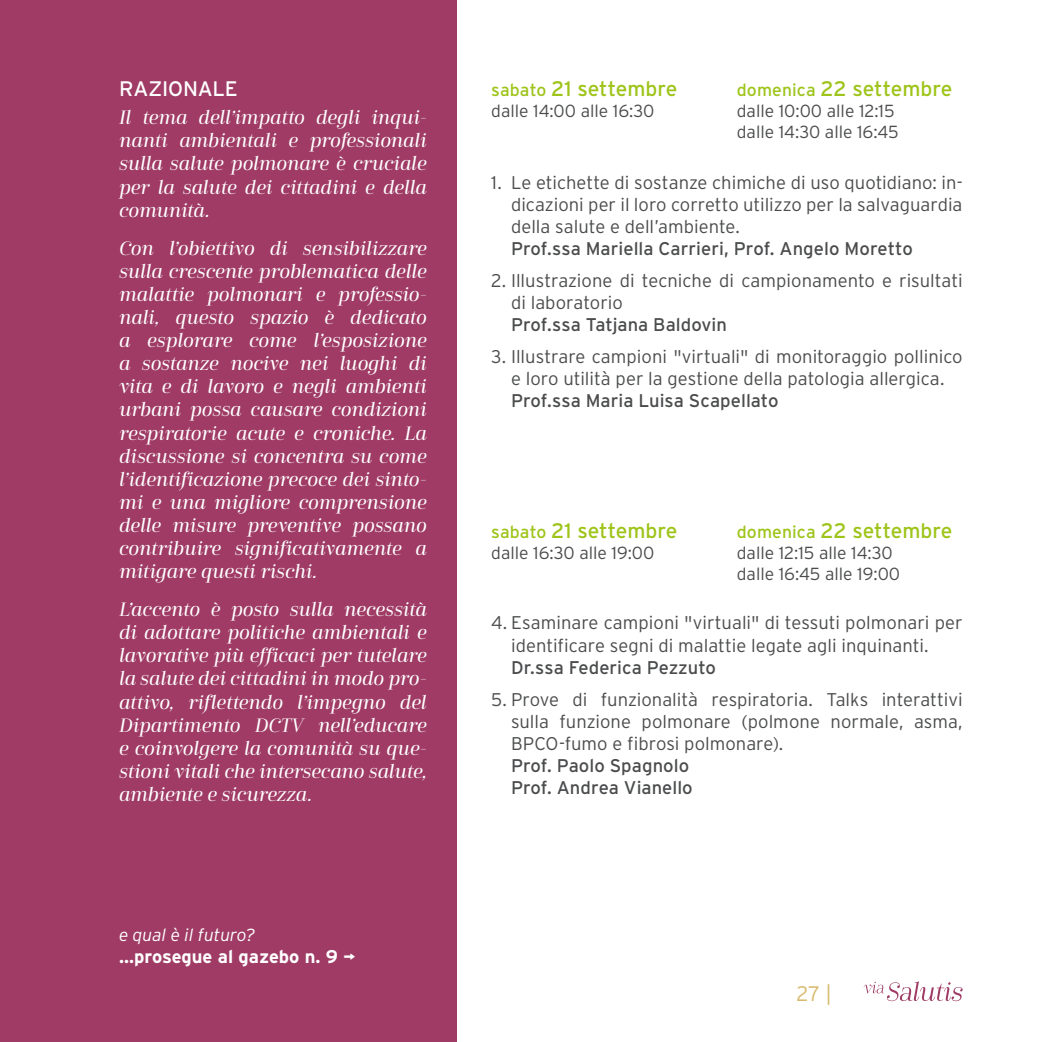
<style>
.page{position:relative;width:1042px;height:1042px;background:#fff}
.page>*{position:absolute;margin:0;border:0;box-sizing:border-box;transform-origin:0 0}
.t1{font:21px "Interstate";letter-spacing:-.005em;color:#9ec41a}
.t2{font:21px "Interstate";letter-spacing:-.01em;color:#fff}
.t3{font:300 21px "Interstate";color:#d7ba6d}
.t4{font:19.25px/23.1px "Cabrito Didone Nor Med It";letter-spacing:-.01em;color:#fff;text-align:justify}
.t5{font:300 18.38px/22.1px "Interstate";color:#4b4c4d;text-align:justify}
.t6{font:18.38px "Interstate";color:#4b4c4d}
.t7{font:700 18.38px "Interstate";color:#fff}
.t8{font:300 17.5px "Interstate";color:#4b4c4d}
.t9{font:italic 300 17.5px "Interstate";color:#fff}
.s1{font-size:17.5px}
</style>
<div class="page">
<div style="left:0;top:0;width:456px;height:1042px;background:#9f3b65"></div>
<svg style="left:863px;top:981px;width:100px;height:20px"></svg>
<p class="t2" style="left:119px;top:77px;width:120px">RAZIONALE</p>
<p class="t4" style="left:119px;top:106px;width:309px">Il tema dell’impatto degli inqui&shy;nanti ambientali e professionali sulla salute polmonare è cruciale per la salute dei cittadini e della comunità.</p>
<p class="t4" style="left:119px;top:237px;width:309px">Con l’obiettivo di sensibilizzare sulla crescente problematica delle malattie polmonari e professio&shy;nali, questo spazio è dedicato a esplorare come l’esposizione a sostanze nocive nei luoghi di vita e di lavoro e negli ambienti urbani possa causare condizioni respiratorie acute e croniche. La discussione si concentra su come l’identificazione precoce dei sinto&shy;mi e una migliore comprensione delle misure preventive possano contribuire significativamente a mitigare questi rischi.</p>
<p class="t4" style="left:119px;top:598px;width:309px">L’accento è posto sulla necessità di adottare politiche ambientali e lavorative più efficaci per tutelare la salute dei cittadini in modo pro&shy;attivo, riflettendo l’impegno del Dipartimento DCTV nell’educare e coinvolgere la comunità su que&shy;stioni vitali che intersecano salute, ambiente e sicurezza.</p>
<p class="t9" style="left:119px;top:924px;width:138px">e qual è il futuro?</p>
<p class="t7" style="left:119px;top:946px;width:238px">...prosegue al gazebo n. 9 →</p>
<p class="t1" style="left:491px;top:77px;width:188px"><span class="s1">sabato</span> 21 settembre</p>
<p class="t8" style="left:491px;top:101px;width:165px">dalle 14:00 alle 16:30</p>
<p class="t1" style="left:737px;top:77px;width:217px"><span class="s1">domenica</span> 22 settembre</p>
<p class="t8" style="left:737px;top:101px;width:159px">dalle 10:00 alle 12:15</p>
<p class="t8" style="left:737px;top:122px;width:163px">dalle 14:30 alle 16:45</p>
<p class="t5" style="left:511px;top:171px;width:453px;text-indent:-20px">1. Le etichette di sostanze chimiche di uso quotidiano: in&shy;dicazioni per il loro corretto utilizzo per la salvaguardia della salute e dell’ambiente.</p>
<p class="t6" style="left:511px;top:238px;width:403px">Prof.ssa Mariella Carrieri, Prof. Angelo Moretto</p>
<p class="t5" style="left:511px;top:269px;width:453px;text-indent:-20px">2. Illustrazione di tecniche di campionamento e risultati di laboratorio</p>
<p class="t6" style="left:511px;top:314px;width:217px">Prof.ssa Tatjana Baldovin</p>
<p class="t5" style="left:491px;top:345px;width:473px;text-align:center">3. Illustrare campioni "virtuali" di monitoraggio pollinico e loro utilità per la gestione della patologia allergica.</p>
<p class="t6" style="left:511px;top:390px;width:269px">Prof.ssa Maria Luisa Scapellato</p>
<p class="t1" style="left:491px;top:519px;width:188px"><span class="s1">sabato</span> 21 settembre</p>
<p class="t8" style="left:491px;top:543px;width:165px">dalle 16:30 alle 19:00</p>
<p class="t1" style="left:737px;top:519px;width:217px"><span class="s1">domenica</span> 22 settembre</p>
<p class="t8" style="left:737px;top:543px;width:157px">dalle 12:15 alle 14:30</p>
<p class="t8" style="left:737px;top:564px;width:165px">dalle 16:45 alle 19:00</p>
<p class="t5" style="left:511px;top:612px;width:453px;text-indent:-20px">4. Esaminare campioni "virtuali" di tessuti polmonari per identificare segni di malattie legate agli inquinanti.</p>
<p class="t6" style="left:511px;top:657px;width:206px">Dr.ssa Federica Pezzuto</p>
<p class="t5" style="left:511px;top:688px;width:453px;text-indent:-20px">5. Prove di funzionalità respiratoria. Talks interattivi sulla funzione polmonare (polmone normale, asma, BPCO-fumo e fibrosi polmonare).</p>
<p class="t6" style="left:511px;top:755px;width:180px">Prof. Paolo Spagnolo</p>
<p class="t6" style="left:511px;top:777px;width:183px">Prof. Andrea Vianello</p>
<p class="t3" style="left:796px;top:981px;width:37px">27 |</p>
</div>
